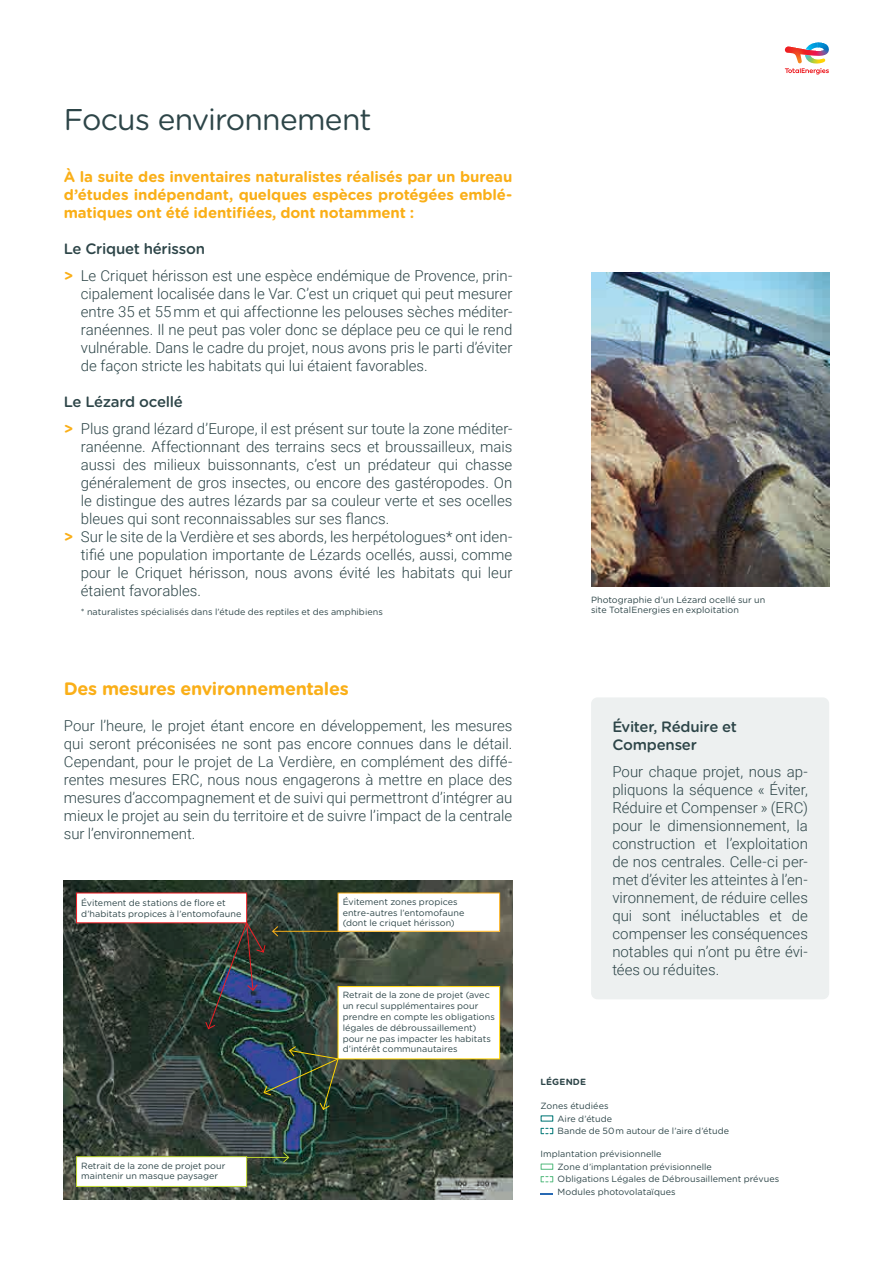
<style>
.page{position:relative;width:893px;height:1263px;background:#fff}
.page>*{position:absolute;margin:0;border:0;box-sizing:border-box;transform-origin:0 0}
.t1{font:30px "Gotham Rounded";letter-spacing:-.025em;color:#2d4548}
.t2{font:700 18px "Gotham Rounded";letter-spacing:-.02em;color:#faaf18}
.t3{font:300 15px/18px "Roboto";color:#2d4548;text-align:justify}
.t4{font:700 15px/18px "Gotham Rounded";letter-spacing:-.01em;color:#faaf18;text-align:justify}
.t5{font:500 15px/18px "Gotham Rounded";letter-spacing:-.02em;color:#2d4548}
.t6{font:9px/10.8px "Gotham Rounded";letter-spacing:.005em;color:#2d4548}
.t7{font:700 9px "Gotham Rounded";letter-spacing:.015em;color:#2d4548}
.s1{font-family:"Gotham Rounded";font-weight:700;color:#faaf18}
</style>
<div class="page">
<svg style="left:785px;top:42px;width:44px;height:33px"></svg>
<svg style="left:541px;top:1128px;width:12px;height:6px"></svg>
<div style="left:541px;top:1163px;width:12px;height:7px;border:1px solid #65c18b"></div>
<svg style="left:541px;top:1176px;width:12px;height:6px"></svg>
<svg style="left:541px;top:1194px;width:12px;height:1px"></svg>
<img style="left:64px;top:880px;width:448px;height:319px">
<div style="left:77px;top:893px;width:170px;height:30px;background:#fff"></div>
<div style="left:338px;top:893px;width:162px;height:38px;background:#fff"></div>
<div style="left:338px;top:893px;width:162px;height:39px;border:1px solid #faaf18"></div>
<div style="left:77px;top:1157px;width:170px;height:29px;background:#fff"></div>
<div style="left:76px;top:1156px;width:171px;height:31px;border:1px solid #bed630"></div>
<div style="left:338px;top:986px;width:162px;height:73px;background:#fff"></div>
<div style="left:338px;top:986px;width:162px;height:73px;border:1px solid #fed304"></div>
<hr style="left:273px;top:931px;width:65px;height:1px;background:#faaf18">
<svg style="left:272px;top:925px;width:7px;height:12px"></svg>
<img style="left:205px;top:922px;width:61px;height:107px">
<img style="left:263px;top:1045px;width:76px;height:65px">
<hr style="left:247px;top:1157px;width:42px;height:1px;background:#bed630">
<svg style="left:282px;top:1151px;width:8px;height:12px"></svg>
<img style="left:591px;top:272px;width:238px;height:315px">
<div style="left:591px;top:697px;width:238px;height:302px;background:#edf0f0;border-radius:6px"></div>
<h1 class="t1" style="left:64px;top:99px;width:309px">Focus environnement</h1>
<p class="t4" style="left:64px;top:167px;width:450px">À la suite des inventaires naturalistes réalisés par un bureau d’études indépendant, quelques espèces protégées emblé&shy;matiques ont été identifiées, dont notamment :</p>
<p class="t5" style="left:64px;top:239px;width:143px">Le Criquet hérisson</p>
<p class="t3" style="left:81px;top:266px;width:433px;text-indent:-17px"><span class="s1">&gt;</span> Le Criquet hérisson est une espèce endémique de Provence, prin&shy;cipalement localisée dans le Var. C’est un criquet qui peut mesurer entre 35 et 55 mm et qui affectionne les pelouses sèches méditer&shy;ranéennes. Il ne peut pas voler donc se déplace peu ce qui le rend vulnérable. Dans le cadre du projet, nous avons pris le parti d’éviter de façon stricte les habitats qui lui étaient favorables.</p>
<p class="t5" style="left:64px;top:392px;width:121px">Le Lézard ocellé</p>
<p class="t3" style="left:64px;top:419px;width:450px"><span class="s1">&gt;</span> Plus grand lézard d’Europe, il est présent sur toute la zone méditer-</p>
<p class="t3" style="left:81px;top:437px;width:433px">ranéenne. Affectionnant des terrains secs et broussailleux, mais</p>
<p class="t3" style="left:81px;top:455px;width:433px">aussi des milieux buissonnants, c’est un prédateur qui chasse</p>
<p class="t3" style="left:81px;top:473px;width:433px">généralement de gros insectes, ou encore des gastéropodes. On</p>
<p class="t3" style="left:81px;top:491px;width:433px">le distingue des autres lézards par sa couleur verte et ses ocelles</p>
<p class="t3" style="left:81px;top:509px;width:310px">bleues qui sont reconnaissables sur ses flancs.</p>
<p class="t3" style="left:64px;top:527px;width:450px"><span class="s1">&gt;</span> Sur le site de la Verdière et ses abords, les herpétologues* ont iden-</p>
<p class="t3" style="left:81px;top:545px;width:433px">tifié une population importante de Lézards ocellés, aussi, comme</p>
<p class="t3" style="left:81px;top:563px;width:433px">pour le Criquet hérisson, nous avons évité les habitats qui leur</p>
<p class="t3" style="left:81px;top:581px;width:122px">étaient favorables.</p>
<p class="t6" style="left:81px;top:606px;width:304px">* naturalistes spécialisés dans l’étude des reptiles et des amphibiens</p>
<p class="t2" style="left:64px;top:675px;width:286px">Des mesures environnementales</p>
<p class="t3" style="left:64px;top:716px;width:450px">Pour l’heure, le projet étant encore en développement, les mesures qui seront préconisées ne sont pas encore connues dans le détail.<br>Cependant, pour le projet de La Verdière, en complément des diffé&shy;rentes mesures ERC, nous nous engagerons à mettre en place des mesures d’accompagnement et de suivi qui permettront d’intégrer au mieux le projet au sein du territoire et de suivre l’impact de la centrale sur l’environnement.</p>
<p class="t6" style="left:81px;top:897px;width:162px">Évitement de stations de flore et d’habitats propices à l’entomofaune</p>
<p class="t6" style="left:343px;top:896px;width:123px">Évitement zones propices entre-autres l’entomofaune (dont le criquet hérisson)</p>
<p class="t6" style="left:81px;top:1159px;width:146px">Retrait de la zone de projet pour maintenir un masque paysager</p>
<p class="t6" style="left:343px;top:989px;width:154px">Retrait de la zone de projet (avec un recul supplémentaires pour prendre en compte les obligations légales de débroussaillement) pour ne pas impacter les habitats d’intérêt communautaires</p>
<p class="t6" style="left:591px;top:593px;width:176px">Photographie d’un Lézard ocellé sur un site TotalEnergies en exploitation</p>
<p class="t5" style="left:612px;top:717px;width:126px">Éviter, Réduire et<br>Compenser</p>
<p class="t3" style="left:612px;top:762px;width:197px">Pour chaque projet, nous ap&shy;pliquons la séquence « Éviter, Réduire et Compenser » (ERC) pour le dimensionnement, la construction et l’exploitation de nos centrales. Celle-ci per&shy;met d’éviter les atteintes à l’en&shy;vironnement, de réduire celles qui sont inéluctables et de compenser les conséquences notables qui n’ont pu être évi&shy;tées ou réduites.</p>
<p class="t7" style="left:541px;top:1075px;width:47px">LÉGENDE</p>
<p class="t6" style="left:558px;top:1099px;width:173px;line-height:12.5px;text-indent:-17px">Zones étudiées<br>Aire d’étude<br>Bande de 50 m autour de l’aire d’étude</p>
<p class="t6" style="left:558px;top:1147px;width:223px;line-height:12.5px;text-indent:-17px">Implantation prévisionnelle<br>Zone d’implantation prévisionnelle<br>Obligations Légales de Débrousaillement prévues Modules photovolataïques</p>
</div>
